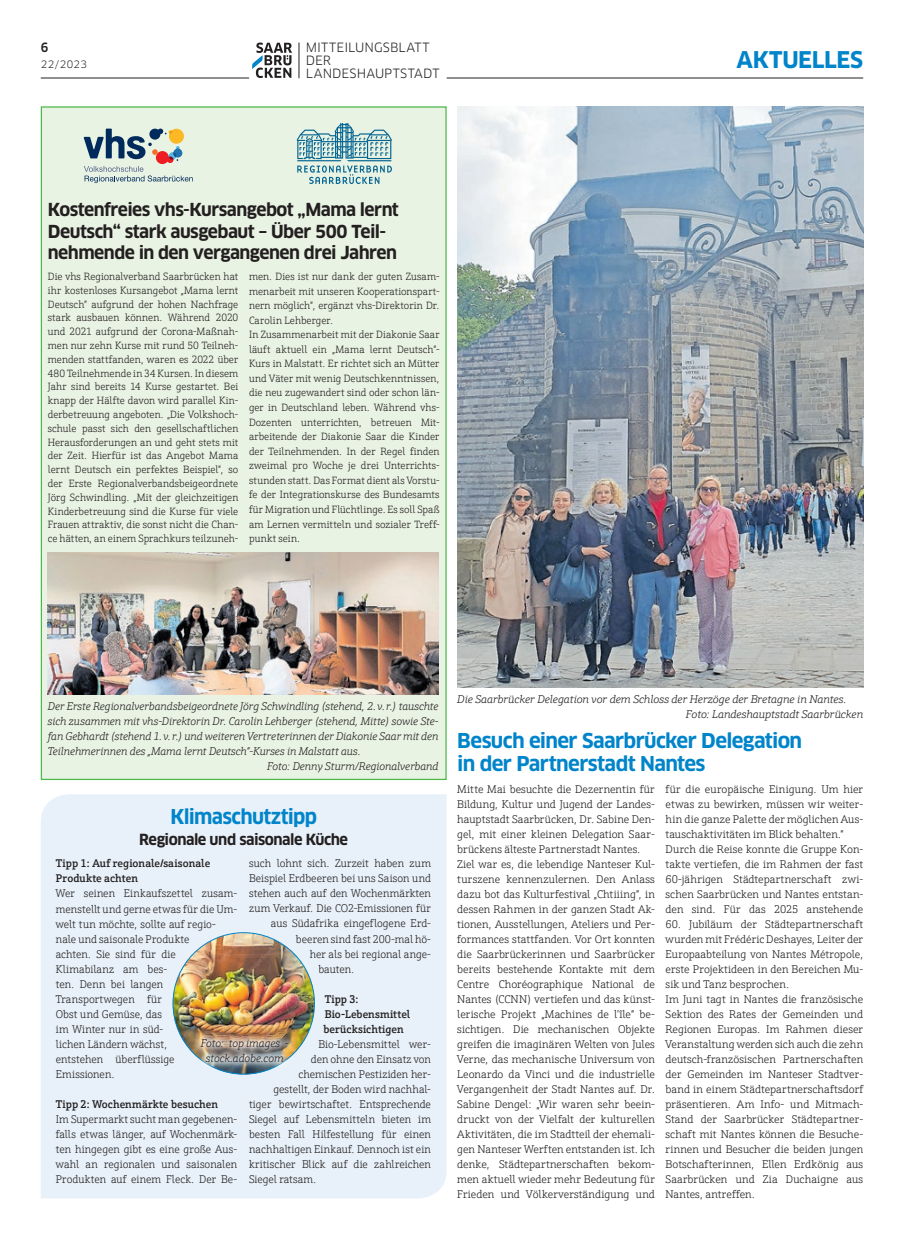
<style>
.page{position:relative;width:904px;height:1241px;background:#fff}
.page>*{position:absolute;margin:0;border:0;box-sizing:border-box;transform-origin:0 0}
.t1{font:700 22.5px "Clan OT";letter-spacing:-.015em;color:#0084ca}
.t2{font:700 20px/22.5px "Clan OT";letter-spacing:-.035em;color:#0084ca}
.t3{font:700 17.5px/21.2px "Clan OT";letter-spacing:-.035em;color:#231f20}
.t4{font:700 15px "Clan OT";letter-spacing:-.035em;color:#231f20}
.t5{font:12.5px/12.8px "Clan OT";letter-spacing:.005em;color:#231f20}
.t6{font:500 12.5px "Clan OT";color:#231f20;scale:.95 1}
.t7{font:300 11.25px/15px "Schnebel Slab Pro";color:#231f20}
.t8{font:italic 300 11.25px/15px "Schnebel Slab Pro";letter-spacing:-.005em;color:#231f20;text-align:center}
.t9{font:500 11.25px/15px "Schnebel Slab Pro";letter-spacing:.005em;color:#231f20}
.t10{font:300 10.62px/13.8px "Schnebel Slab Pro";letter-spacing:.005em;color:#231f20;text-align:justify}
.t11{font:10px "Clan OT";letter-spacing:.045em;color:#231f20}
</style>
<div class="page">
<hr style="left:446px;top:78px;width:417px;height:1px;background:#231f20">
<hr style="left:41px;top:78px;width:208px;height:1px;background:#231f20">
<svg style="left:252px;top:43px;width:40px;height:35px"></svg>
<hr style="left:299px;top:43px;width:1px;height:35px;background:#231f20">
<div style="left:41px;top:106px;width:405px;height:674px;background:#e9f3e3;border:1px solid #4cb848"></div>
<div style="left:41px;top:794px;width:405px;height:404px;background:#e8f1f9"></div>
<img style="left:173px;top:932px;width:141px;height:142px;border-radius:70px">
<div style="left:192px;top:1030px;width:104px;height:39px;background:#fff;opacity:.75"></div>
<svg style="left:84px;top:128px;width:109px;height:55px"></svg>
<svg style="left:297px;top:123px;width:95px;height:61px"></svg>
<img style="left:48px;top:553px;width:390px;height:141px">
<img style="left:457px;top:106px;width:406px;height:581px">
<p class="t6" style="left:41px;top:40px;width:10px">6</p>
<p class="t5" style="left:306px;top:41px;width:135px">MITTEILUNGSBLATT<br>DER<br>LANDESHAUPTSTADT</p>
<h1 class="t1" style="left:736px;top:47px;width:128px">Aktuelles</h1>
<p class="t11" style="left:41px;top:58px;width:48px">22/2023</p>
<h3 class="t3" style="left:48px;top:199px;width:352px">Kostenfreies vhs-Kursangebot „Mama lernt<br>Deutsch“ stark ausgebaut – Über 500 Teil&shy;nehmende in den vergangenen drei Jahren</h3>
<p class="t10" style="left:48px;top:270px;width:192px">Die vhs Regionalverband Saarbrücken hat ihr kostenloses Kursangebot „Mama lernt Deutsch“ aufgrund der hohen Nachfrage stark ausbauen können. Während 2020 und 2021 aufgrund der Corona-Maßnah&shy;men nur zehn Kurse mit rund 50 Teilneh&shy;menden stattfanden, waren es 2022 über 480 Teilnehmende in 34 Kursen. In diesem Jahr sind bereits 14 Kurse gestartet. Bei knapp der Hälfte davon wird parallel Kin&shy;derbetreuung angeboten. „Die Volkshoch&shy;schule passt sich den gesellschaftlichen Herausforderungen an und geht stets mit der Zeit. Hierfür ist das Angebot Mama lernt Deutsch ein perfektes Beispiel“, so der Erste Regionalverbandsbeigeordnete Jörg Schwindling. „Mit der gleichzeitigen Kinderbetreuung sind die Kurse für viele Frauen attraktiv, die sonst nicht die Chan&shy;ce hätten, an einem Sprachkurs teilzuneh-</p>
<p class="t10" style="left:249px;top:269px;width:192px;line-height:14.5px;text-align:left">men. Dies ist nur dank der guten Zusam&shy;menarbeit mit unseren Kooperationspart&shy;nern möglich“, ergänzt vhs-Direktorin Dr.<br>Carolin Lehberger.<br>In Zusammenarbeit mit der Diakonie Saar läuft aktuell ein „Mama lernt Deutsch“- Kurs in Malstatt. Er richtet sich an Mütter und Väter mit wenig Deutschkenntnissen, die neu zugewandert sind oder schon län&shy;ger in Deutschland leben. Während vhs-Dozenten unterrichten, betreuen Mit&shy;arbeitende der Diakonie Saar die Kinder der Teilnehmenden. In der Regel finden zweimal pro Woche je drei Unterrichts&shy;stunden statt. Das Format dient als Vorstu&shy;fe der Integrationskurse des Bundesamts für Migration und Flüchtlinge. Es soll Spaß am Lernen vermitteln und sozialer Treff&shy;punkt sein.</p>
<p class="t8" style="left:48px;top:698px;width:392px">Der Erste Regionalverbandsbeigeordnete Jörg Schwindling (stehend, 2.v. r.) tauschte</p>
<p class="t8" style="left:48px;top:713px;width:392px">sich zusammen mit vhs-Direktorin Dr. Carolin Lehberger (stehend, Mitte) sowie Ste-</p>
<p class="t8" style="left:48px;top:728px;width:392px">fan Gebhardt (stehend 1.v. r.) und weiteren Vertreterinnen der Diakonie Saar mit den</p>
<p class="t8" style="left:48px;top:743px;width:314px">Teilnehmerinnen des „Mama lernt Deutsch“-Kurses in Malstatt aus.</p>
<p class="t8" style="left:267px;top:758px;width:173px">Foto: Denny Sturm/Regionalverband</p>
<h2 class="t2" style="left:170px;top:805px;width:148px">Klimaschutztipp</h2>
<h3 class="t4" style="left:139px;top:830px;width:210px">Regionale und saisonale Küche</h3>
<p class="t7" style="left:249px;top:856px;width:183px">such lohnt sich. Zurzeit haben zum</p>
<p class="t7" style="left:249px;top:871px;width:183px">Beispiel Erdbeeren bei uns Saison und</p>
<p class="t7" style="left:249px;top:886px;width:183px">stehen auch auf den Wochenmärkten</p>
<p class="t7" style="left:249px;top:901px;width:183px">zum Verkauf. Die CO2-Emissionen für</p>
<p class="t7" style="left:271px;top:916px;width:161px">aus Südafrika eingeflogene Erd-</p>
<p class="t7" style="left:296px;top:931px;width:136px">beeren sind fast 200-mal hö-</p>
<p class="t7" style="left:310px;top:946px;width:123px">her als bei regional ange-</p>
<p class="t7" style="left:318px;top:961px;width:37px">bauten.</p>
<p class="t9" style="left:323px;top:991px;width:88px">Tipp 3:<br>Bio-Lebensmittel berücksichtigen</p>
<p class="t7" style="left:318px;top:1036px;width:114px">Bio-Lebensmittel wer-</p>
<p class="t7" style="left:311px;top:1051px;width:122px">den ohne den Einsatz von</p>
<p class="t7" style="left:298px;top:1066px;width:134px">chemischen Pestiziden her-</p>
<p class="t7" style="left:273px;top:1081px;width:159px">gestellt, der Boden wird nachhal-</p>
<p class="t7" style="left:249px;top:1096px;width:183px">tiger bewirtschaftet. Entsprechende</p>
<p class="t7" style="left:249px;top:1111px;width:183px">Siegel auf Lebensmitteln bieten im</p>
<p class="t7" style="left:249px;top:1126px;width:183px">besten Fall Hilfestellung für einen</p>
<p class="t7" style="left:249px;top:1141px;width:183px">nachhaltigen Einkauf. Dennoch ist ein</p>
<p class="t7" style="left:249px;top:1156px;width:183px">kritischer Blick auf die zahlreichen</p>
<p class="t7" style="left:249px;top:1171px;width:69px">Siegel ratsam.</p>
<p class="t9" style="left:56px;top:856px;width:156px">Tipp 1: Auf regionale/saisonale<br>Produkte achten</p>
<p class="t7" style="left:56px;top:886px;width:183px">Wer seinen Einkaufszettel zusam&shy;menstellt und gerne etwas für die Um&shy;welt tun möchte, sollte auf regio&shy;nale und saisonale Produkte<br>achten. Sie sind für die<br>Klimabilanz am bes-<br>ten. Denn bei langen<br>Transportwegen für<br>Obst und Gemüse, das<br>im Winter nur in süd-<br>lichen Ländern wächst,<br>entstehen überflüssige<br>Emissionen.</p>
<p class="t9" style="left:56px;top:1096px;width:164px">Tipp 2: Wochenmärkte besuchen</p>
<p class="t7" style="left:56px;top:1111px;width:183px;text-align:justify">Im Supermarkt sucht man gegebenen&shy;falls etwas länger, auf Wochenmärk&shy;ten hingegen gibt es eine große Aus&shy;wahl an regionalen und saisonalen Produkten auf einem Fleck. Der Be-</p>
<p class="t8" style="left:201px;top:1035px;width:89px">Foto: top images - stock.adobe.com</p>
<p class="t8" style="left:686px;top:692px;width:179px;text-align:left;text-indent:-229px">Die Saarbrücker Delegation vor dem Schloss der Herzöge der Bretagne in Nantes.<br>Foto: Landeshauptstadt Saarbrücken</p>
<h2 class="t2" style="left:457px;top:730px;width:346px">Besuch einer Saarbrücker Delegation in der Partnerstadt Nantes</h2>
<p class="t7" style="left:457px;top:781px;width:199px">Mitte Mai besuchte die Dezernentin für Bildung, Kultur und Jugend der Landes&shy;hauptstadt Saarbrücken, Dr. Sabine Den&shy;gel, mit einer kleinen Delegation Saar&shy;brückens älteste Partnerstadt Nantes.<br>Ziel war es, die lebendige Nanteser Kul&shy;turszene kennenzulernen. Den Anlass dazu bot das Kulturfestival „Chtiiing“, in dessen Rahmen in der ganzen Stadt Ak&shy;tionen, Ausstellungen, Ateliers und Per&shy;formances stattfanden. Vor Ort konnten die Saarbrückerinnen und Saarbrücker bereits bestehende Kontakte mit dem Centre Choréographique National de Nantes (CCNN) vertiefen und das künst&shy;lerische Projekt „Machines de l’île“ be&shy;sichtigen. Die mechanischen Objekte greifen die imaginären Welten von Jules Verne, das mechanische Universum von Leonardo da Vinci und die industrielle Vergangenheit der Stadt Nantes auf. Dr.<br>Sabine Dengel: „Wir waren sehr beein&shy;druckt von der Vielfalt der kulturellen Aktivitäten, die im Stadtteil der ehemali&shy;gen Nanteser Werften entstanden ist. Ich denke, Städtepartnerschaften bekom&shy;men aktuell wieder mehr Bedeutung für Frieden und Völkerverständigung und</p>
<p class="t7" style="left:665px;top:781px;width:199px">für die europäische Einigung. Um hier etwas zu bewirken, müssen wir weiter&shy;hin die ganze Palette der möglichen Aus&shy;tauschaktivitäten im Blick behalten.“ Durch die Reise konnte die Gruppe Kon&shy;takte vertiefen, die im Rahmen der fast 60-jährigen Städtepartnerschaft zwi&shy;schen Saarbrücken und Nantes entstan&shy;den sind. Für das 2025 anstehende</p>
<p class="t7" style="left:665px;top:916px;width:199px">60. Jubiläum der Städtepartnerschaft wurden mit Frédéric Deshayes, Leiter der Europaabteilung von Nantes Métropole, erste Projektideen in den Bereichen Mu&shy;sik und Tanz besprochen.<br>Im Juni tagt in Nantes die französische Sektion des Rates der Gemeinden und Regionen Europas. Im Rahmen dieser Veranstaltung werden sich auch die zehn deutsch-französischen Partnerschaften der Gemeinden im Nanteser Stadtver&shy;band in einem Städtepartnerschaftsdorf präsentieren. Am Info- und Mitmach-Stand der Saarbrücker Städtepartner&shy;schaft mit Nantes können die Besuche&shy;rinnen und Besucher die beiden jungen Botschafterinnen, Ellen Erdkönig aus Saarbrücken und Zia Duchaigne aus Nantes, antreffen.</p>
</div>
